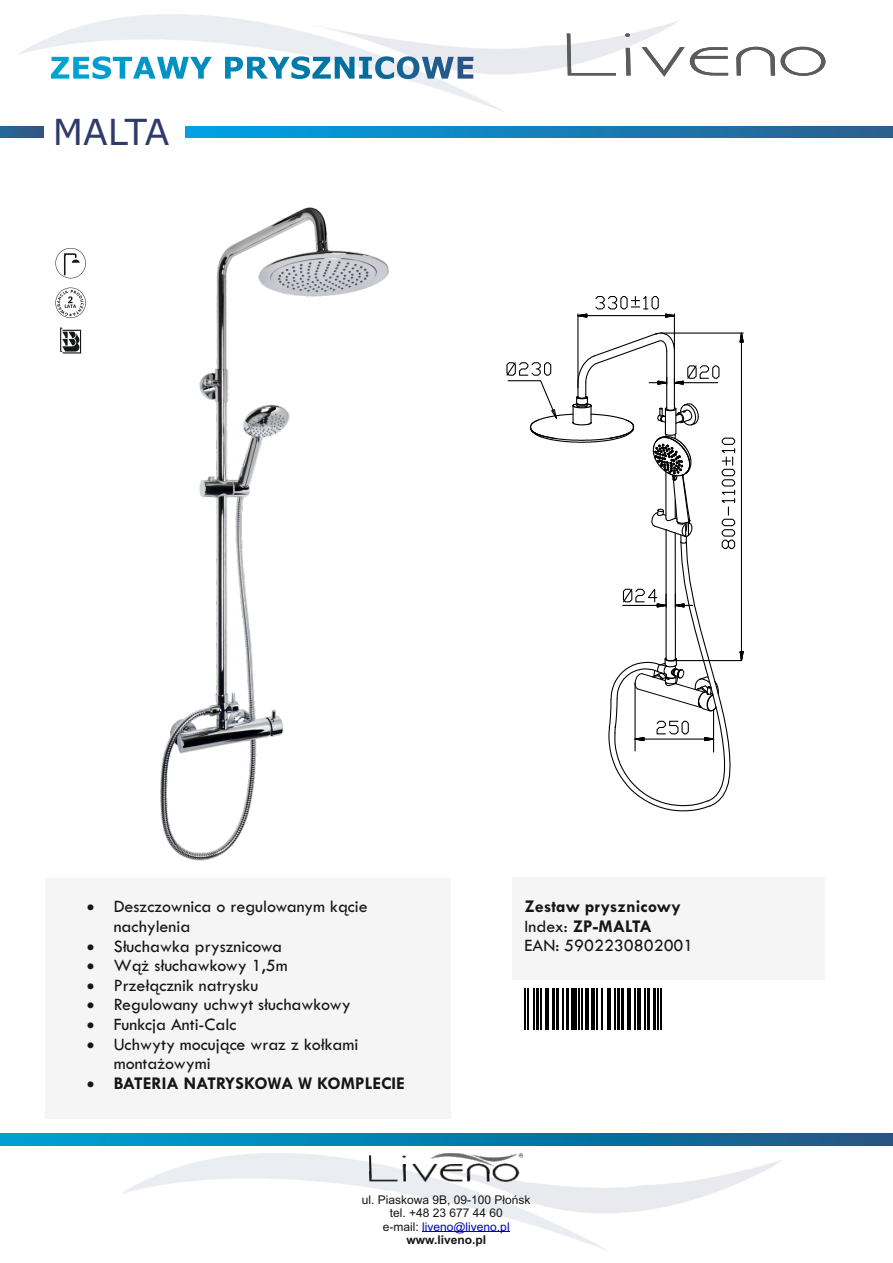
<style>
.page{position:relative;width:893px;height:1263px;background:#fff}
.page>*{position:absolute;margin:0;border:0;box-sizing:border-box;transform-origin:0 0}
.t1{font:36px "Verdana";letter-spacing:-.03em;color:#303b6b}
.t2{font:18px/19.6px "Tw Cen";color:#151616}
.t3{font:700 18px "Tw Cen";color:#151616}
.t4{font:12px/13.4px "Arial";color:#151616;text-align:center}
.t5{font:700 12px "Arial";color:#151616}
.s1{font-weight:400}
.s2{color:#0000c4}
</style>
<div class="page">
<svg style="left:186px;top:127px;width:707px;height:11px;background:#1580b9"></svg>
<svg style="left:0;top:127px;width:44px;height:11px"></svg>
<img style="left:124px;top:1153px;width:658px;height:97px">
<hr style="left:422px;top:1232px;width:88px;height:1px;background:#0000c4">
<img style="left:370px;top:1154px;width:153px;height:27px">
<svg style="left:567px;top:33px;width:258px;height:44px"></svg>
<svg style="left:0;top:1134px;width:893px;height:11px;background:#077cab"></svg>
<svg style="left:50px;top:55px;width:424px;height:24px"></svg>
<div style="left:45px;top:878px;width:406px;height:240px;background:#f5f5f6"></div>
<div style="left:512px;top:878px;width:312px;height:102px;background:#f5f5f6"></div>
<svg style="left:524px;top:988px;width:138px;height:42px"></svg>
<hr style="left:525px;top:988px;width:1px;height:42px;background:#000">
<hr style="left:528px;top:988px;width:1px;height:42px;background:#000">
<hr style="left:533px;top:988px;width:2px;height:42px;background:#000">
<hr style="left:536px;top:988px;width:3px;height:42px;background:#000">
<hr style="left:541px;top:988px;width:1px;height:42px;background:#000">
<hr style="left:545px;top:988px;width:4px;height:42px;background:#000">
<hr style="left:552px;top:988px;width:3px;height:42px;background:#000">
<hr style="left:556px;top:988px;width:3px;height:42px;background:#000">
<hr style="left:562px;top:988px;width:1px;height:42px;background:#000">
<hr style="left:567px;top:988px;width:2px;height:42px;background:#000">
<div style="left:571px;top:988px;width:5px;height:42px;background:#000"></div>
<hr style="left:578px;top:988px;width:1px;height:42px;background:#000">
<hr style="left:581px;top:988px;width:1px;height:42px;background:#000">
<hr style="left:585px;top:988px;width:4px;height:42px;background:#000">
<hr style="left:591px;top:988px;width:1px;height:42px;background:#000">
<hr style="left:594px;top:988px;width:1px;height:42px;background:#000">
<hr style="left:597px;top:988px;width:1px;height:42px;background:#000">
<hr style="left:601px;top:988px;width:1px;height:42px;background:#000">
<hr style="left:607px;top:988px;width:4px;height:42px;background:#000">
<hr style="left:614px;top:988px;width:1px;height:42px;background:#000">
<hr style="left:617px;top:988px;width:2px;height:42px;background:#000">
<hr style="left:621px;top:988px;width:3px;height:42px;background:#000">
<hr style="left:627px;top:988px;width:4px;height:42px;background:#000">
<hr style="left:634px;top:988px;width:1px;height:42px;background:#000">
<hr style="left:637px;top:988px;width:4px;height:42px;background:#000">
<hr style="left:644px;top:988px;width:1px;height:42px;background:#000">
<hr style="left:647px;top:988px;width:3px;height:42px;background:#000">
<hr style="left:653px;top:988px;width:2px;height:42px;background:#000">
<hr style="left:657px;top:988px;width:1px;height:42px;background:#000">
<hr style="left:660px;top:988px;width:1px;height:42px;background:#000">
<svg style="left:60px;top:327px;width:21px;height:26px"></svg>
<svg style="left:55px;top:288px;width:31px;height:30px"></svg>
<svg style="left:55px;top:248px;width:31px;height:30px"></svg>
<img style="left:160px;top:207px;width:229px;height:654px">
<hr style="left:674px;top:314px;width:1px;height:35px;background:#000">
<hr style="left:577px;top:314px;width:1px;height:74px;background:#000">
<hr style="left:587px;top:315px;width:79px;height:1px;background:#000">
<svg style="left:577px;top:313px;width:11px;height:5px"></svg>
<svg style="left:594px;top:296px;width:81px;height:22px"></svg>
<svg style="left:506px;top:326px;width:238px;height:486px"></svg>
<hr style="left:670px;top:660px;width:71px;height:1px;background:#000">
<h1 class="t1" style="left:53px;top:117px;width:118px">MALTA</h1>
<p class="t2" style="left:114px;top:898px;width:256px;text-indent:-27px">• Deszczownica o regulowanym kącie nachylenia</p>
<p class="t2" style="left:87px;top:937px;width:197px">• Słuchawka prysznicowa</p>
<p class="t2" style="left:87px;top:976px;width:173px">• Przełącznik natrysku</p>
<p class="t2" style="left:87px;top:1015px;width:151px">• Funkcja Anti-Calc</p>
<p class="t2" style="left:87px;top:957px;width:203px">• Wąż słuchawkowy 1,5m</p>
<p class="t2" style="left:87px;top:996px;width:265px">• Regulowany uchwyt słuchawkowy</p>
<p class="t2" style="left:114px;top:1035px;width:246px;text-indent:-27px">• Uchwyty mocujące wraz z kołkami montażowymi</p>
<p class="t3" style="left:87px;top:1076px;width:320px">• BATERIA NATRYSKOWA W KOMPLECIE</p>
<p class="t3" style="left:525px;top:900px;width:158px">Zestaw prysznicowy</p>
<p class="t3" style="left:525px;top:919px;width:129px"><span class="s1">Index:</span> ZP-MALTA</p>
<p class="t2" style="left:525px;top:937px;width:170px">EAN: 5902230802001</p>
<p class="t4" style="left:362px;top:1194px;width:170px">ul. Piaskowa 9B, 09-100 Płońsk tel. +48 23 677 44 60<br>e-mail: <span class="s2">liveno@liveno.pl</span></p>
<p class="t5" style="left:406px;top:1235px;width:81px">www.liveno.pl</p>
</div>
